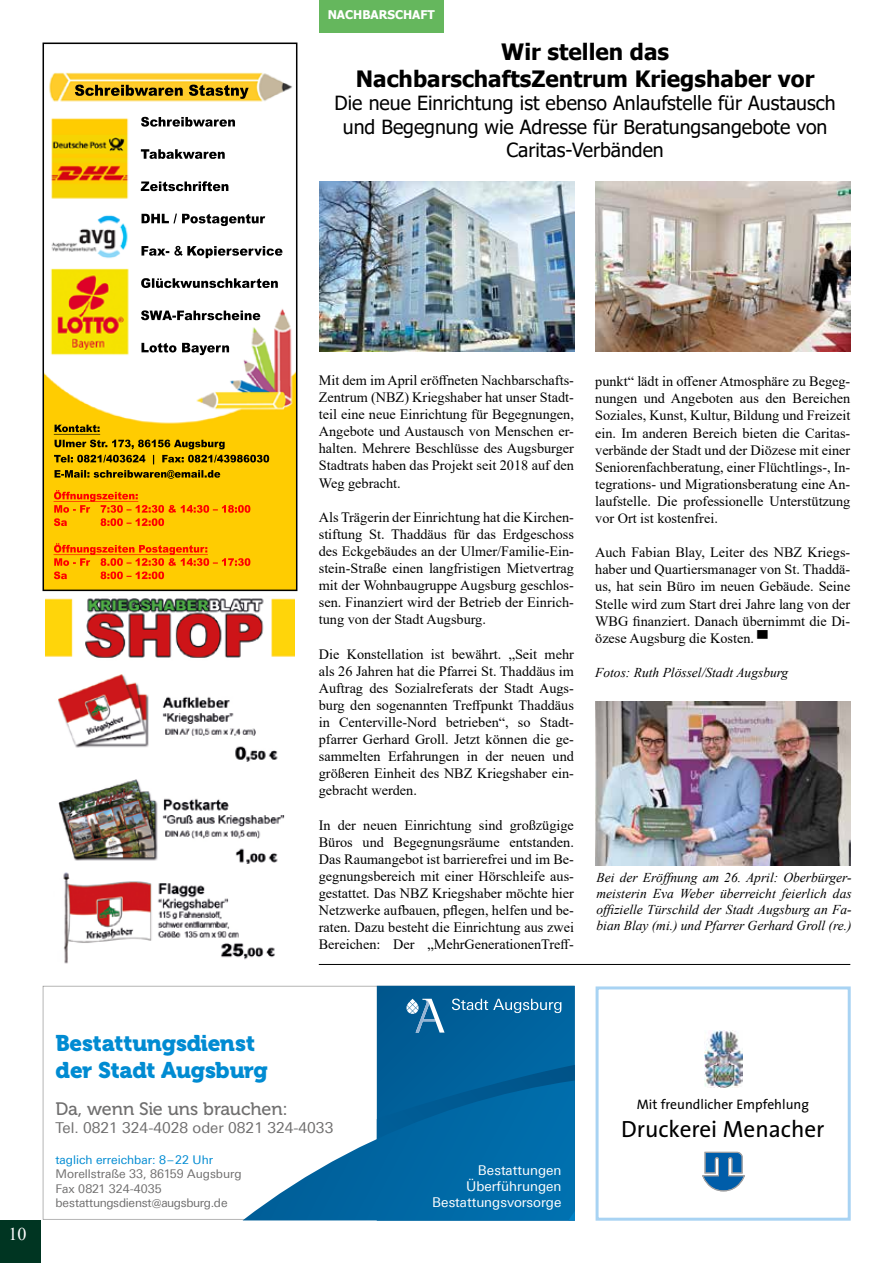
<style>
.page{position:relative;width:893px;height:1263px;background:#fff}
.page>*{position:absolute;margin:0;border:0;box-sizing:border-box;transform-origin:0 0}
.t1{font:23.55px "The Sans";color:#000}
.t2{font:700 22.5px/27px "Tahoma";color:#000;text-align:center}
.t3{font:22.5px/27px "Museo 900";letter-spacing:-.02em;color:#008bd2}
.t4{font:19.5px/23.4px "Tahoma";color:#000;text-align:center}
.t5{font:18px "Museo 500";letter-spacing:-.005em;color:#706f6f}
.t6{font:18px "Times New Roman";color:#fff}
.t7{font:15px "Univers For Augsburg";color:#706f6f}
.t8{font:14.25px/17.1px "Times New Roman";color:#000;text-align:justify}
.t9{font:13.8px "The Sans";color:#000}
.t10{font:italic 13.5px/16.2px "Times New Roman";color:#000;text-align:justify}
.t11{font:13.5px/16.2px "Univers For Augsburg";color:#fff;text-align:right}
.t12{font:12px/14.4px "Univers For Augsburg";color:#706f6f}
.t13{font:12px "Univers For Augsburg";color:#008bd2}
.t14{font:700 12px "Tahoma";color:#fff}
</style>
<div class="page">
<div style="left:0;top:1221px;width:40px;height:42px;background:#003522"></div>
<img style="left:46px;top:72px;width:248px;height:516px">
<img style="left:54px;top:424px;width:46px;height:11px">
<img style="left:125px;top:440px;width:45px;height:7px">
<img style="left:224px;top:455px;width:45px;height:7px">
<img style="left:106px;top:470px;width:107px;height:9px">
<img style="left:54px;top:490px;width:80px;height:9px">
<img style="left:203px;top:505px;width:47px;height:8px">
<svg style="left:54px;top:518px;width:13px;height:8px"></svg>
<img style="left:110px;top:518px;width:54px;height:8px">
<img style="left:54px;top:543px;width:150px;height:10px">
<img style="left:197px;top:558px;width:53px;height:8px">
<svg style="left:54px;top:571px;width:13px;height:8px"></svg>
<img style="left:110px;top:571px;width:54px;height:8px">
<div style="left:43px;top:43px;width:254px;height:548px;border:2px solid #000"></div>
<img style="left:705px;top:1030px;width:37px;height:57px">
<svg style="left:702px;top:1152px;width:43px;height:39px"></svg>
<div style="left:596px;top:986px;width:255px;height:235px;border:3px solid #a8d3f3"></div>
<img style="left:63px;top:872px;width:212px;height:92px">
<img style="left:45px;top:598px;width:249px;height:265px">
<hr style="left:319px;top:964px;width:531px;height:1px;background:#000">
<div style="left:319px;top:0;width:125px;height:32px;background:#65b75d"></div>
<svg style="left:43px;top:986px;width:334px;height:234px"></svg>
<svg style="left:377px;top:986px;width:198px;height:79px;background:#005f99"></svg>
<svg style="left:243px;top:1080px;width:134px;height:140px"></svg>
<svg style="left:377px;top:1065px;width:198px;height:155px;background:#0067a3"></svg>
<svg style="left:452px;top:998px;width:109px;height:15px;background:#3883b0"></svg>
<svg style="left:406px;top:999px;width:39px;height:33px"></svg>
<img style="left:319px;top:181px;width:255px;height:171px">
<img style="left:595px;top:701px;width:255px;height:164px">
<img style="left:596px;top:181px;width:255px;height:171px">
<p class="t14" style="left:328px;top:7px;width:109px">NACHBARSCHAFT</p>
<h2 class="t2" style="left:356px;top:39px;width:460px">Wir stellen das<br>NachbarschaftsZentrum Kriegshaber vor</h2>
<h3 class="t4" style="left:335px;top:92px;width:503px">Die neue Einrichtung ist ebenso Anlaufstelle für Austausch und Begegnung wie Adresse für Beratungsangebote von<br>Caritas-Verbänden</h3>
<p class="t8" style="left:319px;top:371px;width:257px">Mit dem im April eröffneten Nachbarschafts-Zentrum (NBZ) Kriegshaber hat unser Stadt&shy;teil eine neue Einrichtung für Begegnungen, Angebote und Austausch von Menschen er&shy;halten. Mehrere Beschlüsse des Augsburger Stadtrats haben das Projekt seit 2018 auf den Weg gebracht.</p>
<p class="t8" style="left:319px;top:508px;width:257px">Als Trägerin der Einrichtung hat die Kirchen&shy;stiftung St. Thaddäus für das Erdgeschoss des Eckgebäudes an der Ulmer/Familie-Ein&shy;stein-Straße einen langfristigen Mietvertrag mit der Wohnbaugruppe Augsburg geschlos&shy;sen. Finanziert wird der Betrieb der Einrich&shy;tung von der Stadt Augsburg.</p>
<p class="t8" style="left:319px;top:645px;width:257px">Die Konstellation ist bewährt. „Seit mehr als 26 Jahren hat die Pfarrei St. Thaddäus im Auftrag des Sozialreferats der Stadt Augs&shy;burg den sogenannten Treffpunkt Thaddäus in Centerville-Nord betrieben“, so Stadt&shy;pfarrer Gerhard Groll. Jetzt können die ge&shy;sammelten Erfahrungen in der neuen und größeren Einheit des NBZ Kriegshaber ein&shy;gebracht werden.</p>
<p class="t8" style="left:319px;top:816px;width:257px">In der neuen Einrichtung sind großzügige Büros und Begegnungsräume entstanden.<br>Das Raumangebot ist barrierefrei und im Be&shy;gegnungsbereich mit einer Hörschleife aus&shy;gestattet. Das NBZ Kriegshaber möchte hier Netzwerke aufbauen, pflegen, helfen und be&shy;raten. Dazu besteht die Einrichtung aus zwei Bereichen: Der „MehrGenerationenTreff-</p>
<p class="t8" style="left:595px;top:372px;width:257px">punkt“ lädt in offener Atmosphäre zu Begeg&shy;nungen und Angeboten aus den Bereichen Soziales, Kunst, Kultur, Bildung und Freizeit ein. Im anderen Bereich bieten die Caritas&shy;verbände der Stadt und der Diözese mit einer Seniorenfachberatung, einer Flüchtlings-, In&shy;tegrations- und Migrationsberatung eine An&shy;laufstelle. Die professionelle Unterstützung vor Ort ist kostenfrei.</p>
<p class="t8" style="left:595px;top:543px;width:257px">Auch Fabian Blay, Leiter des NBZ Kriegs&shy;haber und Quartiersmanager von St. Thaddä&shy;us, hat sein Büro im neuen Gebäude. Seine Stelle wird zum Start drei Jahre lang von der WBG finanziert. Danach übernimmt die Di&shy;özese Augsburg die Kosten. ▀</p>
<p class="t10" style="left:595px;top:664px;width:195px">Fotos: Ruth Plössel/Stadt Augsburg</p>
<p class="t10" style="left:596px;top:869px;width:257px">Bei der Eröffnung am 26. April: Oberbürger&shy;meisterin Eva Weber überreicht feierlich das offizielle Türschild der Stadt Augsburg an Fa&shy;bian Blay (mi.) und Pfarrer Gerhard Groll (re.)</p>
<p class="t6" style="left:9px;top:1221px;width:20px">10</p>
<h2 class="t3" style="left:55px;top:1030px;width:214px">Bestattungsdienst der Stadt Augsburg</h2>
<p class="t5" style="left:55px;top:1099px;width:234px">Da, wenn Sie uns brauchen:</p>
<p class="t7" style="left:55px;top:1119px;width:279px">Tel. 0821 324-4028 oder 0821 324-4033</p>
<p class="t13" style="left:55px;top:1152px;width:159px">taglich erreichbar: 8 – 22 Uhr</p>
<p class="t12" style="left:55px;top:1167px;width:188px">Morellstraße 33, 86159 Augsburg<br>Fax 0821 324-4035 bestattungsdienst@augsburg.de</p>
<p class="t11" style="left:432px;top:1162px;width:131px">Bestattungen<br>Überführungen<br>Bestattungsvorsorge</p>
<p class="t9" style="left:637px;top:1093px;width:174px">Mit freundlicher Empfehlung</p>
<h1 class="t1" style="left:621px;top:1109px;width:205px">Druckerei Menacher</h1>
</div>
